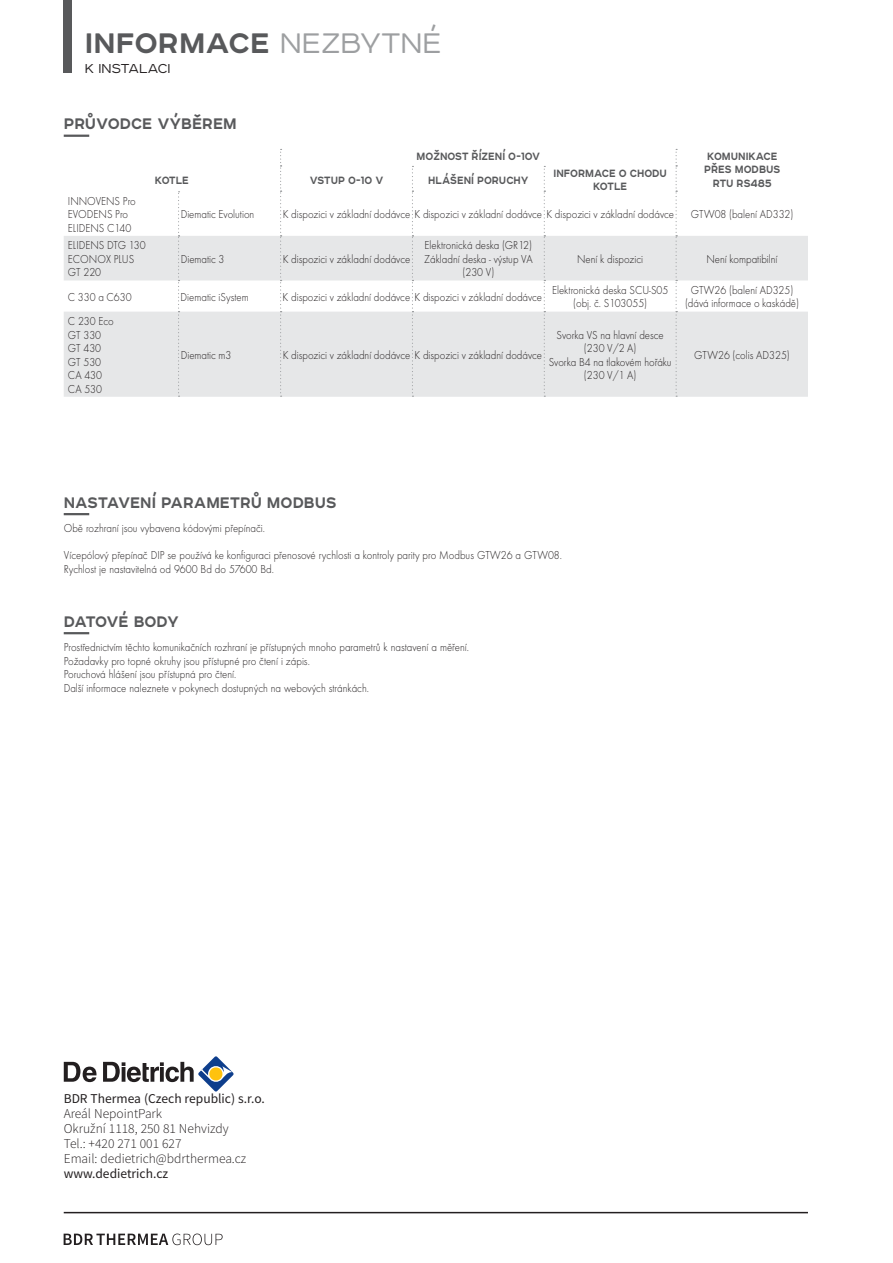
<style>
.page{position:relative;width:893px;height:1263px;background:#fff}
.page>*{position:absolute;margin:0;border:0;box-sizing:border-box;transform-origin:0 0}
.t1{font:700 36px "Affect";color:#58595b}
.t2{font:700 19.5px "Affect";color:#58595b;scale:.95 1}
.t3{font:700 19.5px "Affect";letter-spacing:-.03em;color:#58595b;scale:.95 1}
.t4{font:300 16.5px "Affect";color:#231f20}
.t5{font:700 13.5px/13.5px "Affect";color:#58595b;scale:.9 1}
.t6{font:300 13.5px/15px "Source Sans Pro";color:#231f20}
.t7{font:13.5px "Source Sans Pro";color:#231f20}
.t8{font:300 12px/13.5px "Futura TEE";color:#231f20;scale:.9 1}
.s1{font-weight:300;color:#9d9fa1}
</style>
<div class="page">
<div style="left:64px;top:0;width:8px;height:72px;background:#58595b"></div>
<svg style="left:64px;top:1062px;width:32px;height:20px"></svg>
<svg style="left:103px;top:1056px;width:131px;height:36px"></svg>
<hr style="left:64px;top:1212px;width:744px;height:1px;background:#231f20">
<svg style="left:64px;top:1234px;width:159px;height:11px"></svg>
<hr style="left:64px;top:513px;width:25px;height:2px;background:#58595b">
<hr style="left:64px;top:632px;width:25px;height:2px;background:#58595b">
<hr style="left:64px;top:135px;width:25px;height:2px;background:#58595b">
<svg style="left:64px;top:236px;width:744px;height:161px;fill:#e6e7e8"></svg>
<svg style="left:178px;top:191px;width:2px;height:206px"></svg>
<svg style="left:280px;top:149px;width:2px;height:248px"></svg>
<svg style="left:412px;top:166px;width:1px;height:231px"></svg>
<svg style="left:544px;top:166px;width:1px;height:231px"></svg>
<svg style="left:675px;top:149px;width:2px;height:248px"></svg>
<h1 class="t1" style="left:85px;top:19px;width:358px">INFORMACE <span class="s1">NEZBYTNÉ</span></h1>
<h3 class="t4" style="left:85px;top:57px;width:87px">K INSTALACI</h3>
<h2 class="t2" style="left:64px;top:111px;width:184px">PRŮVODCE VÝBĚREM</h2>
<p class="t8" style="left:68px;top:195px;width:77px">INNOVENS Pro<br>EVODENS Pro<br>ELIDENS C140</p>
<p class="t8" style="left:68px;top:240px;width:88px">ELIDENS DTG 130<br>ECONOX PLUS<br>GT 220</p>
<p class="t5" style="left:417px;top:148px;width:139px">MOŽNOST ŘÍZENÍ 0-10V</p>
<p class="t5" style="left:704px;top:148px;width:86px">KOMUNIKACE<br>PŘES MODBUS</p>
<p class="t5" style="left:553px;top:165px;width:128px;text-align:center">INFORMACE O CHODU<br>KOTLE</p>
<p class="t5" style="left:155px;top:172px;width:39px">KOTLE</p>
<p class="t5" style="left:310px;top:172px;width:83px">VSTUP 0-10 V</p>
<p class="t5" style="left:428px;top:172px;width:113px">HLÁŠENÍ PORUCHY</p>
<p class="t5" style="left:713px;top:175px;width:67px">RTU RS485</p>
<p class="t8" style="left:181px;top:208px;width:83px">Diematic Evolution</p>
<p class="t8" style="left:283px;top:208px;width:436px">K dispozici v základní dodávce K dispozici v základní dodávce K dispozici v základní dodávce</p>
<p class="t8" style="left:691px;top:208px;width:115px">GTW08 (balení AD332)</p>
<p class="t8" style="left:181px;top:253px;width:50px">Diematic 3</p>
<p class="t8" style="left:283px;top:253px;width:143px">K dispozici v základní dodávce</p>
<p class="t8" style="left:424px;top:240px;width:122px;text-align:center">Elektronická deska (GR12)<br>Základní deska - výstup VA (230 V)</p>
<p class="t8" style="left:577px;top:253px;width:75px">Není k dispozici</p>
<p class="t8" style="left:706px;top:253px;width:80px">Není kompatibilní</p>
<p class="t8" style="left:68px;top:291px;width:72px">C 330 a C630</p>
<p class="t8" style="left:181px;top:291px;width:77px">Diematic iSystem</p>
<p class="t8" style="left:283px;top:291px;width:290px">K dispozici v základní dodávce K dispozici v základní dodávce</p>
<p class="t8" style="left:552px;top:284px;width:131px;text-align:center">Elektronická deska SCU-S05 (obj. č. S103055)</p>
<p class="t8" style="left:685px;top:284px;width:128px;text-align:center">GTW26 (balení AD325) (dává informace o kaskádě)</p>
<p class="t8" style="left:68px;top:315px;width:52px">C 230 Eco<br>GT 330<br>GT 430<br>GT 530<br>CA 430<br>CA 530</p>
<p class="t8" style="left:549px;top:329px;width:138px;text-align:center">Svorka VS na hlavní desce (230 V/2 A)<br>Svorka B4 na tlakovém hořáku (230 V/1 A)</p>
<p class="t8" style="left:694px;top:349px;width:108px">GTW26 (colis AD325)</p>
<p class="t8" style="left:181px;top:349px;width:58px">Diematic m3</p>
<p class="t8" style="left:283px;top:349px;width:290px">K dispozici v základní dodávce K dispozici v základní dodávce</p>
<h2 class="t2" style="left:64px;top:490px;width:289px">NASTAVENÍ PARAMETRŮ MODBUS</h2>
<p class="t8" style="left:64px;top:522px;width:225px">Obě rozhraní jsou vybavena kódovými přepínači.</p>
<p class="t8" style="left:64px;top:549px;width:555px">Vícepólový přepínač DIP se používá ke konfiguraci přenosové rychlosti a kontroly parity pro Modbus GTW26 a GTW08.<br>Rychlost je nastavitelná od 9600 Bd do 57600 Bd.</p>
<h2 class="t3" style="left:64px;top:609px;width:123px">DATOVÉ BODY</h2>
<p class="t8" style="left:64px;top:642px;width:452px">Prostřednictvím těchto komunikačních rozhraní je přístupných mnoho parametrů k nastavení a měření.<br>Požadavky pro topné okruhy jsou přístupné pro čtení i zápis.<br>Poruchová hlášení jsou přístupná pro čtení.<br>Další informace naleznete v pokynech dostupných na webových stránkách.</p>
<p class="t7" style="left:64px;top:1090px;width:203px">BDR Thermea (Czech republic) s.r.o.</p>
<p class="t6" style="left:64px;top:1106px;width:184px">Areál NepointPark<br>Okružní 1118, 250 81 Nehvizdy<br>Tel.: +420 271 001 627<br>Email: dedietrich@bdrthermea.cz</p>
<p class="t7" style="left:64px;top:1165px;width:106px">www.dedietrich.cz</p>
</div>
